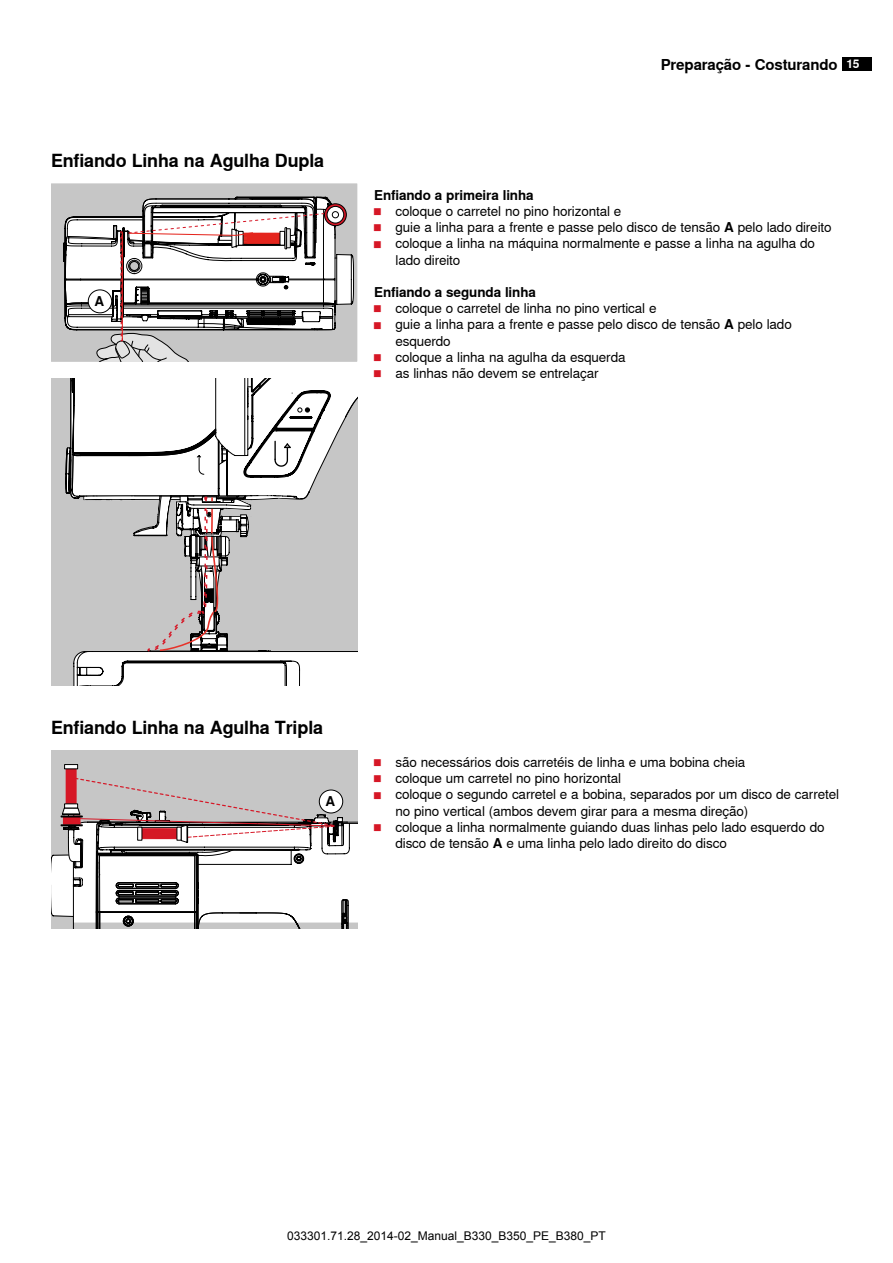
<style>
.page{position:relative;width:893px;height:1263px;background:#fff}
.page>*{position:absolute;margin:0;border:0;box-sizing:border-box;transform-origin:0 0}
.t1{font:700 18px "Nimbus Sans Global";letter-spacing:-.01em;color:#000}
.t2{font:700 15px "Nimbus Sans Global";letter-spacing:-.01em;color:#000}
.t3{font:13.5px "Nimbus Sans Global";letter-spacing:-.01em;color:#000}
.t4{font:700 13.5px "Nimbus Sans Global";letter-spacing:-.01em;color:#000}
.t5{font:12px "Arial";color:#000}
.s1{font-size:12px;color:#fff}
.s2{font-weight:700;font-size:6.75px;color:#d61726}
.s3{font-weight:700}
</style>
<div class="page">
<div style="left:842px;top:57px;width:30px;height:13px;background:#000"></div>
<div style="left:51px;top:378px;width:14px;height:308px;background:#c6c6c6"></div>
<svg style="left:69px;top:378px;width:288px;height:308px"></svg>
<div style="left:51px;top:751px;width:306px;height:15px;background:#c6c6c6"></div>
<svg style="left:64px;top:764px;width:14px;height:2px"></svg>
<svg style="left:51px;top:766px;width:306px;height:163px"></svg>
<div style="left:51px;top:184px;width:306px;height:178px;background:#c6c6c6"></div>
<svg style="left:63px;top:184px;width:291px;height:178px"></svg>
<div style="left:88px;top:290px;width:24px;height:23px;background:#fff;border-radius:50%"></div>
<div style="left:88px;top:289px;width:24px;height:24px;border:1px solid #000;border-radius:50%"></div>
<div style="left:319px;top:790px;width:24px;height:23px;background:#fff;border-radius:50%"></div>
<div style="left:319px;top:790px;width:24px;height:23px;border:1px solid #000;border-radius:50%"></div>
<h1 class="t1" style="left:51px;top:151px;width:275px">Enfiando Linha na Agulha Dupla</h1>
<p class="t4" style="left:95px;top:293px;width:11px">A</p>
<p class="t2" style="left:661px;top:56px;width:200px">Preparação - Costurando <span class="s1">15</span></p>
<p class="t4" style="left:374px;top:187px;width:161px">Enfiando a primeira linha</p>
<p class="t3" style="left:374px;top:203px;width:249px"><span class="s2">█</span> coloque o carretel no pino horizontal e</p>
<p class="t3" style="left:374px;top:220px;width:459px"><span class="s2">█</span> guie a linha para a frente e passe pelo disco de tensão <span class="s3">A</span> pelo lado direito</p>
<p class="t3" style="left:374px;top:236px;width:442px"><span class="s2">█</span> coloque a linha na máquina normalmente e passe a linha na agulha do</p>
<p class="t3" style="left:395px;top:252px;width:66px">lado direito</p>
<p class="t4" style="left:374px;top:284px;width:163px">Enfiando a segunda linha</p>
<p class="t3" style="left:374px;top:301px;width:284px"><span class="s2">█</span> coloque o carretel de linha no pino vertical e</p>
<p class="t3" style="left:374px;top:317px;width:419px"><span class="s2">█</span> guie a linha para a frente e passe pelo disco de tensão <span class="s3">A</span> pelo lado</p>
<p class="t3" style="left:395px;top:333px;width:57px">esquerdo</p>
<p class="t3" style="left:374px;top:349px;width:253px"><span class="s2">█</span> coloque a linha na agulha da esquerda</p>
<p class="t3" style="left:374px;top:365px;width:226px"><span class="s2">█</span> as linhas não devem se entrelaçar</p>
<h1 class="t1" style="left:51px;top:718px;width:274px">Enfiando Linha na Agulha Tripla</h1>
<p class="t4" style="left:326px;top:793px;width:11px">A</p>
<p class="t3" style="left:374px;top:754px;width:373px"><span class="s2">█</span> são necessários dois carretéis de linha e uma bobina cheia</p>
<p class="t3" style="left:374px;top:770px;width:249px"><span class="s2">█</span> coloque um carretel no pino horizontal</p>
<p class="t3" style="left:374px;top:787px;width:466px"><span class="s2">█</span> coloque o segundo carretel e a bobina, separados por um disco de carretel</p>
<p class="t3" style="left:395px;top:803px;width:354px">no pino vertical (ambos devem girar para a mesma direção)</p>
<p class="t3" style="left:374px;top:819px;width:452px"><span class="s2">█</span> coloque a linha normalmente guiando duas linhas pelo lado esquerdo do</p>
<p class="t3" style="left:395px;top:835px;width:333px">disco de tensão <span class="s3">A</span> e uma linha pelo lado direito do disco</p>
<p class="t5" style="left:287px;top:1227px;width:320px">033301.71.28_2014-02_Manual_B330_B350_PE_B380_PT</p>
</div>
